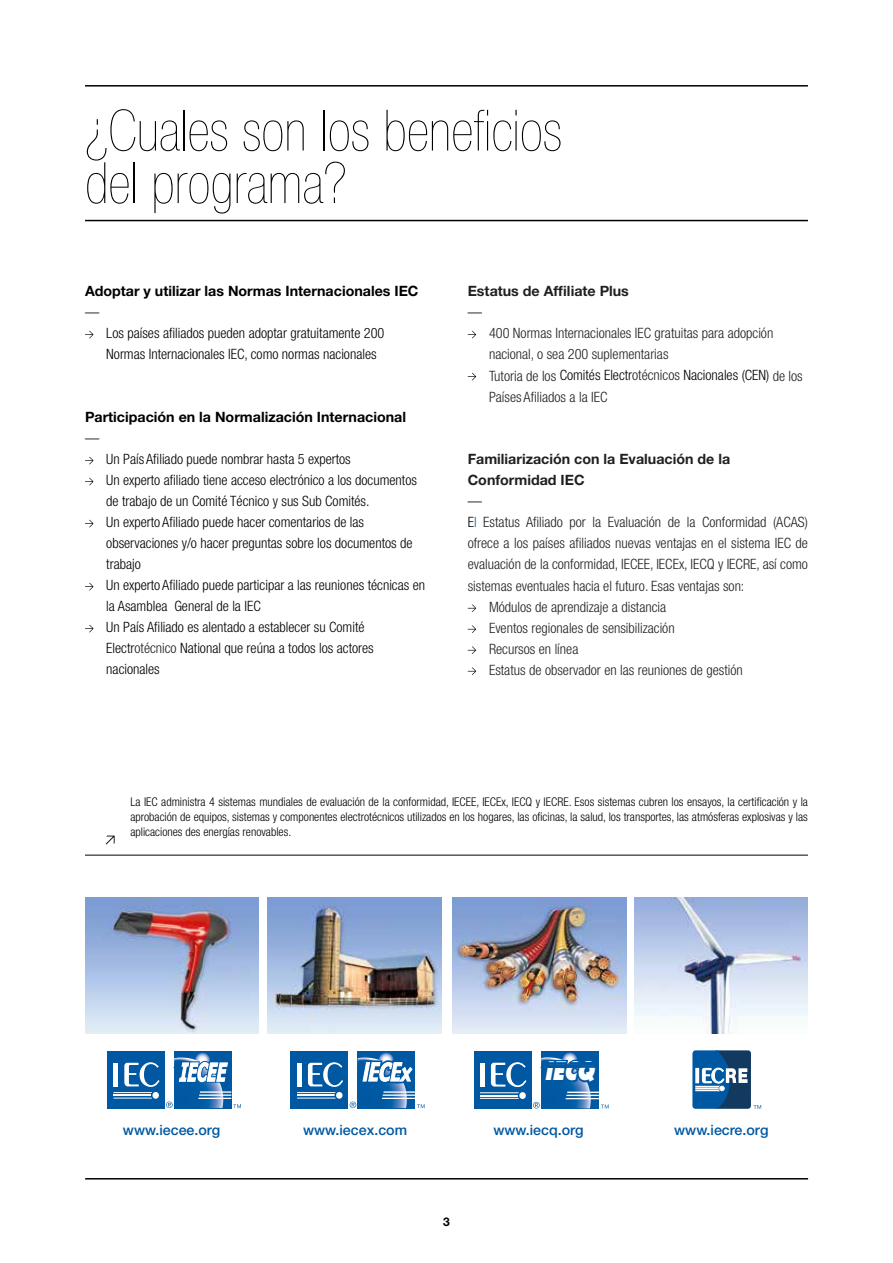
<style>
.page{position:relative;width:893px;height:1263px;background:#fff}
.page>*{position:absolute;margin:0;border:0;box-sizing:border-box;transform-origin:0 0}
.t1{font:900 condensed 57px/52.5px "Helvetica Neue";color:#000}
.t2{font:italic 800 24.75px "Futura";color:#fff;scale:.77 1}
.t3{font:300 condensed 14.25px/21px "Helvetica Neue";color:#000}
.t4{font:300 condensed 14.25px/21.3px "Helvetica Neue";color:#231f20}
.t5{font:700 14.25px "Helvetica Neue";color:#000}
.t6{font:700 14.25px/21px "Helvetica Neue";color:#231f20}
.t7{font:500 14.25px "Helvetica Neue LT Std";color:#0058a2}
.t8{font:300 condensed 14.25px "Helvetica Neue LT Std";color:#000}
.t9{font:300 condensed 12px/15px "Helvetica Neue";color:#000;text-align:justify}
.t10{font:700 12px "Helvetica Neue LT Std";color:#000}
.s1{color:#231f20}
.s2{color:#000}
.s3{color:#0063a6}
</style>
<div class="page">
<hr style="left:85px;top:1178px;width:723px;height:1px;background:#000">
<hr style="left:85px;top:85px;width:723px;height:2px;background:#000">
<hr style="left:85px;top:220px;width:723px;height:1px;background:#000">
<svg style="left:85px;top:331px;width:9px;height:7px"></svg>
<svg style="left:85px;top:457px;width:9px;height:7px"></svg>
<svg style="left:85px;top:478px;width:9px;height:7px"></svg>
<svg style="left:85px;top:520px;width:9px;height:7px"></svg>
<svg style="left:85px;top:583px;width:9px;height:7px"></svg>
<svg style="left:85px;top:625px;width:9px;height:7px"></svg>
<svg style="left:468px;top:331px;width:8px;height:7px"></svg>
<svg style="left:468px;top:373px;width:8px;height:7px"></svg>
<svg style="left:468px;top:604px;width:8px;height:8px"></svg>
<svg style="left:468px;top:625px;width:8px;height:8px"></svg>
<svg style="left:468px;top:646px;width:8px;height:8px"></svg>
<svg style="left:468px;top:667px;width:8px;height:8px"></svg>
<hr style="left:85px;top:855px;width:723px;height:1px;background:#000">
<img style="left:85px;top:897px;width:174px;height:136px">
<img style="left:268px;top:897px;width:174px;height:136px">
<img style="left:452px;top:897px;width:174px;height:136px">
<img style="left:634px;top:897px;width:174px;height:137px">
<div style="left:541px;top:1051px;width:58px;height:57px;background:#0058a2"></div>
<svg style="left:561px;top:1051px;width:16px;height:16px"></svg>
<div style="left:474px;top:1051px;width:57px;height:57px;background:#0058a2"></div>
<svg style="left:480px;top:1062px;width:46px;height:37px"></svg>
<svg style="left:518px;top:1091px;width:9px;height:9px"></svg>
<div style="left:519px;top:1092px;width:7px;height:7px;background:#fff;border-radius:50%"></div>
<svg style="left:533px;top:1057px;width:76px;height:51px"></svg>
<div style="left:358px;top:1051px;width:57px;height:57px;background:#0058a2"></div>
<svg style="left:378px;top:1052px;width:16px;height:15px"></svg>
<div style="left:291px;top:1051px;width:57px;height:57px;background:#0058a2"></div>
<svg style="left:297px;top:1062px;width:46px;height:36px"></svg>
<svg style="left:335px;top:1091px;width:9px;height:9px"></svg>
<div style="left:336px;top:1092px;width:7px;height:7px;background:#fff;border-radius:50%"></div>
<svg style="left:350px;top:1057px;width:75px;height:51px"></svg>
<div style="left:174px;top:1051px;width:57px;height:57px;background:#0058a2"></div>
<svg style="left:194px;top:1052px;width:16px;height:15px"></svg>
<div style="left:107px;top:1051px;width:57px;height:57px;background:#0058a2"></div>
<svg style="left:113px;top:1062px;width:46px;height:36px"></svg>
<svg style="left:151px;top:1091px;width:9px;height:9px"></svg>
<div style="left:152px;top:1092px;width:7px;height:7px;background:#fff;border-radius:50%"></div>
<svg style="left:166px;top:1057px;width:75px;height:51px"></svg>
<svg style="left:692px;top:1050px;width:69px;height:58px"></svg>
<svg style="left:106px;top:836px;width:9px;height:8px"></svg>
<h1 class="t1" style="left:85px;top:104px;width:478px">¿Cuales son los beneficios del programa?</h1>
<p class="t5" style="left:85px;top:282px;width:335px">Adoptar y utilizar las Normas Internacionales IEC</p>
<p class="t8" style="left:85px;top:304px;width:16px">—</p>
<p class="t3" style="left:106px;top:323px;width:280px">Los países afiliados pueden adoptar gratuitamente 200<br>Normas Internacionales IEC, como normas nacionales</p>
<p class="t5" style="left:85px;top:408px;width:322px">Participación en la Normalización Internacional</p>
<p class="t8" style="left:85px;top:430px;width:16px">—</p>
<p class="t3" style="left:106px;top:449px;width:320px">Un País Afiliado puede nombrar hasta 5 expertos<br>Un experto afiliado tiene acceso electrónico a los documentos de trabajo de un Comité Técnico y sus Sub Comités.<br>Un experto Afiliado puede hacer comentarios de las observaciones y/o hacer preguntas sobre los documentos de trabajo<br>Un experto Afiliado puede participar a las reuniones técnicas en la Asamblea General de la IEC<br>Un País Afiliado es alentado a establecer su Comité Electr<span class="s1">otécnico</span> National que reúna a todos los actores nacionales</p>
<p class="t6" style="left:468px;top:280px;width:163px">Estatus de Affiliate Plus</p>
<p class="t8" style="left:468px;top:304px;width:16px">—</p>
<p class="t4" style="left:489px;top:322px;width:315px">400 Normas Internacionales IEC gratuitas para adopción nacional, o sea 200 suplementarias<br>Tutoria de los <span class="s2">Comités Electr</span>otécnicos <span class="s2">Nacionales (CEN)</span> de los Países Afiliados a la IEC</p>
<p class="t6" style="left:468px;top:448px;width:264px">Familiarización con la Evaluación de la<br>Conformidad IEC</p>
<p class="t8" style="left:468px;top:493px;width:16px">—</p>
<p class="t4" style="left:468px;top:511px;width:342px"><span class="s2">E</span><span class="s3">l</span> Estatus Afiliado por la Evaluación de la Conformidad (ACAS)</p>
<p class="t4" style="left:468px;top:532px;width:342px">ofrece a los países afiliados nuevas ventajas en el sistema IEC de</p>
<p class="t4" style="left:468px;top:553px;width:342px">evaluación de la conformidad, IECEE, IECEx, IECQ y IECRE, así como</p>
<p class="t4" style="left:468px;top:575px;width:278px">sistemas eventuales hacia el futuro. Esas ventajas son:</p>
<p class="t4" style="left:489px;top:596px;width:179px">Módulos de aprendizaje a distancia</p>
<p class="t4" style="left:489px;top:617px;width:187px">Eventos regionales de sensibilización</p>
<p class="t4" style="left:489px;top:638px;width:91px">Recursos en línea</p>
<p class="t4" style="left:489px;top:659px;width:255px">Estatus de observador en las reuniones de gestión</p>
<p class="t9" style="left:130px;top:794px;width:679px">La IEC administra 4 sistemas mundiales de evaluación de la conformidad, IECEE, IECEx, IECQ y IECRE. Esos sistemas cubren los ensayos, la certificación y la aprobación de equipos, sistemas y componentes electrotécnicos utilizados en los hogares, las oficinas, la salud, los transportes, las atmósferas explosivas y las aplicaciones des energías renovables.</p>
<h2 class="t2" style="left:544px;top:1055px;width:66px">IECQ</h2>
<p class="t7" style="left:123px;top:1122px;width:99px">www.iecee.org</p>
<p class="t7" style="left:303px;top:1122px;width:106px">www.iecex.com</p>
<p class="t7" style="left:493px;top:1122px;width:92px">www.iecq.org</p>
<p class="t7" style="left:674px;top:1122px;width:96px">www.iecre.org</p>
<p class="t10" style="left:443px;top:1214px;width:8px">3</p>
</div>
